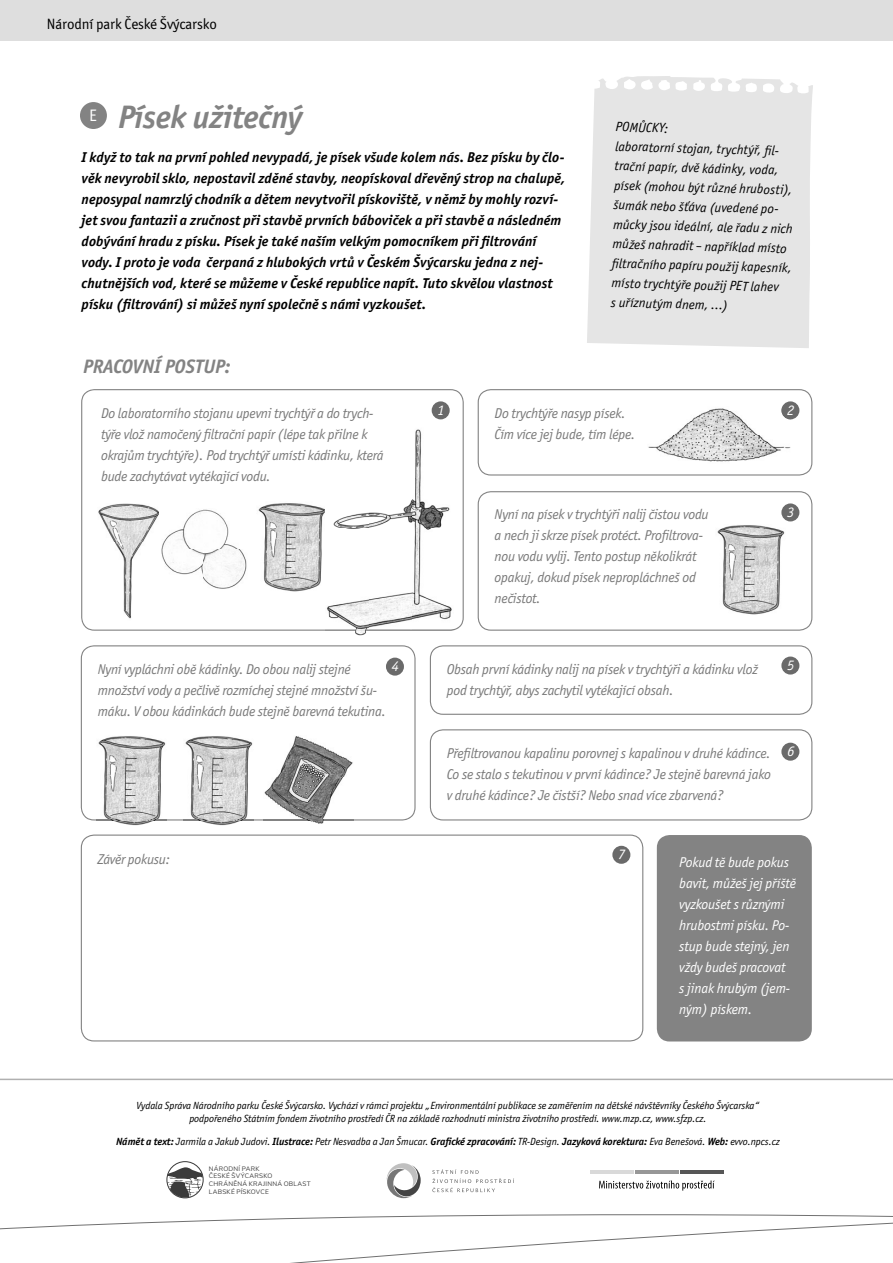
<style>
.page{position:relative;width:893px;height:1263px;background:#fff}
.page>*{position:absolute;margin:0;border:0;box-sizing:border-box;transform-origin:0 0}
.t1{font:italic 700 32.55px "ITC Officina Sans LTCE";letter-spacing:-.005em;color:#838383}
.t2{font:italic 700 19.5px "ITC Officina Sans LTCE";letter-spacing:-.005em;color:#838383}
.t3{font:16.65px "ITC Officina Sans LTCE";color:#fff}
.t4{font:15px "ITC Officina Sans LTCE";letter-spacing:-.01em;color:#000}
.t5{font:italic 14.55px "ITC Officina Sans LTCE";color:#fff}
.t6{font:italic 14.25px/21px "ITC Officina Sans LTCE";letter-spacing:-.015em;color:#797979}
.t7{font:italic 700 14.25px/21px "ITC Officina Sans LTCE";letter-spacing:.005em;color:#000}
.t8{font:italic 14.25px/21px "ITC Officina Sans LTCE";letter-spacing:-.01em;color:#fff}
.t9{font:italic 13.5px/19.5px "ITC Officina Sans LTCE";color:#000}
.t10{font:italic 10.5px/12.6px "ITC Officina Sans LTCE";letter-spacing:-.005em;color:#000;text-align:center}
.t11{font:6.45px/7.8px "Nunito Sans";letter-spacing:.035em;color:#3b3b3b}
.s1{font-weight:700}
</style>
<div class="page">
<hr style="left:590px;top:1171px;width:44px;height:3px;background:#d9d9d9">
<hr style="left:635px;top:1171px;width:44px;height:3px;background:#979797">
<hr style="left:680px;top:1171px;width:44px;height:3px;background:#565656">
<svg style="left:599px;top:1180px;width:116px;height:10px"></svg>
<svg style="left:386px;top:1163px;width:35px;height:32px"></svg>
<svg style="left:432px;top:1169px;width:82px;height:23px"></svg>
<div style="left:166px;top:1161px;width:38px;height:37px;border:1px solid #3b3b3b;border-radius:50%"></div>
<svg style="left:167px;top:1167px;width:36px;height:28px"></svg>
<div style="left:0;top:0;width:893px;height:41px;background:#dedede"></div>
<svg style="left:0;top:1214px;width:893px;height:49px"></svg>
<div style="left:80px;top:102px;width:27px;height:27px;background:#838383;border-radius:50%"></div>
<div style="left:657px;top:835px;width:155px;height:206px;background:#838383;border-radius:13px"></div>
<svg style="left:81px;top:389px;width:383px;height:242px"></svg>
<svg style="left:587px;top:76px;width:226px;height:272px;fill:#e5e5e5"></svg>
<div style="left:478px;top:389px;width:334px;height:86px;border:1px solid #838383;border-radius:13px"></div>
<div style="left:478px;top:491px;width:334px;height:140px;border:1px solid #838383;border-radius:13px"></div>
<svg style="left:81px;top:645px;width:335px;height:175px"></svg>
<div style="left:430px;top:645px;width:382px;height:70px;border:1px solid #838383;border-radius:13px"></div>
<div style="left:430px;top:729px;width:382px;height:91px;border:1px solid #838383;border-radius:13px"></div>
<div style="left:81px;top:834px;width:562px;height:207px;border:1px solid #838383;border-radius:13px"></div>
<div style="left:432px;top:401px;width:18px;height:18px;background:#6a6a6a;border-radius:50%"></div>
<div style="left:781px;top:401px;width:18px;height:18px;background:#6a6a6a;border-radius:50%"></div>
<div style="left:781px;top:503px;width:18px;height:18px;background:#6a6a6a;border-radius:50%"></div>
<div style="left:781px;top:656px;width:18px;height:18px;background:#6a6a6a;border-radius:50%"></div>
<div style="left:781px;top:743px;width:18px;height:18px;background:#6a6a6a;border-radius:50%"></div>
<div style="left:386px;top:658px;width:18px;height:18px;background:#6a6a6a;border-radius:50%"></div>
<div style="left:612px;top:846px;width:18px;height:18px;background:#6a6a6a;border-radius:50%"></div>
<img style="left:325px;top:428px;width:129px;height:208px">
<img style="left:325px;top:429px;width:43px;height:13px">
<img style="left:325px;top:450px;width:59px;height:13px">
<img style="left:257px;top:501px;width:70px;height:92px">
<img style="left:98px;top:503px;width:62px;height:117px">
<img style="left:263px;top:735px;width:91px;height:89px">
<img style="left:159px;top:508px;width:89px;height:82px">
<img style="left:648px;top:408px;width:143px;height:54px">
<svg style="left:781px;top:407px;width:10px;height:12px"></svg>
<img style="left:717px;top:525px;width:68px;height:90px">
<img style="left:97px;top:735px;width:69px;height:91px">
<img style="left:184px;top:735px;width:70px;height:91px">
<hr style="left:0;top:1079px;width:893px;height:1px;background:#b0b0b0">
<p class="t4" style="left:47px;top:18px;width:171px">Národní park České Švýcarsko</p>
<h1 class="t1" style="left:118px;top:104px;width:186px">Písek užitečný</h1>
<p class="t3" style="left:89px;top:109px;width:9px">E</p>
<p class="t7" style="left:82px;top:148px;width:485px">I když to tak na první pohled nevypadá, je písek všude kolem nás. Bez písku by člo&shy;věk nevyrobil sklo, nepostavil zděné stavby, neopískoval dřevěný strop na chalupě, neposypal namrzlý chodník a dětem nevytvořil pískoviště, v němž by mohly rozví&shy;jet svou fantazii a zručnost při stavbě prvních báboviček a při stavbě a následném dobývání hradu z písku. Písek je také naším velkým pomocníkem při filtrování vody. I proto je voda čerpaná z hlubokých vrtů v Českém Švýcarsku jedna z nej&shy;chutnějších vod, které se můžeme v České republice napít. Tuto skvělou vlastnost písku (filtrování) si můžeš nyní společně s námi vyzkoušet.</p>
<h2 class="t2" style="left:83px;top:358px;width:149px">PRACOVNÍ POSTUP:</h2>
<p class="t9" style="left:616px;top:118px;width:183px;rotate:2deg">POMŮCKY:<br>laboratorní stojan, trychtýř, fi l&shy;trační papír, dvě kádinky, voda, písek (mohou být různé hrubosti), šumák nebo šťáva (uvedené po&shy;můcky jsou ideální, ale řadu z nich můžeš nahradit – například místo fi ltračního papíru použij kapesník, místo trychtýře použij PET lahev<br>s uříznutým dnem, …)</p>
<p class="t6" style="left:101px;top:404px;width:284px">Do laboratorního stojanu upevni trychtýř a do trych&shy;týře vlož namočený filtrační papír (lépe tak přilne k okrajům trychtýře). Pod trychtýř umísti kádinku, která bude zachytávat vytékající vodu.</p>
<p class="t5" style="left:438px;top:404px;width:9px">1</p>
<p class="t6" style="left:495px;top:404px;width:142px">Do trychtýře nasyp písek.<br>Čím více jej bude, tím lépe.</p>
<p class="t6" style="left:495px;top:505px;width:216px">Nyní na písek v trychtýři nalij čistou vodu a nech ji skrze písek protéct. Profiltrova&shy;nou vodu vylij. Tento postup několikrát opakuj, dokud písek nepropláchneš od nečistot.</p>
<p class="t5" style="left:787px;top:404px;width:9px">2</p>
<p class="t5" style="left:787px;top:506px;width:9px">3</p>
<p class="t5" style="left:392px;top:660px;width:9px">4</p>
<p class="t6" style="left:98px;top:660px;width:290px">Nyní vypláchni obě kádinky. Do obou nalij stejné množství vody a pečlivě rozmíchej stejné množství šu&shy;máku. V obou kádinkách bude stejně barevná tekutina.</p>
<p class="t6" style="left:447px;top:660px;width:313px">Obsah první kádinky nalij na písek v trychtýři a kádinku vlož pod trychtýř, abys zachytil vytékající obsah.</p>
<p class="t6" style="left:447px;top:744px;width:326px;text-align:justify">Přefiltrovanou kapalinu porovnej s kapalinou v druhé kádince.<br>Co se stalo s tekutinou v první kádince? Je stejně barevná jako v druhé kádince? Je čistší? Nebo snad více zbarvená?</p>
<p class="t5" style="left:787px;top:659px;width:9px">5</p>
<p class="t5" style="left:787px;top:745px;width:9px">6</p>
<p class="t6" style="left:98px;top:849px;width:74px">Závěr pokusu:</p>
<p class="t5" style="left:618px;top:848px;width:9px">7</p>
<p class="t8" style="left:679px;top:853px;width:118px">Pokud tě bude pokus bavit, můžeš jej příště vyzkoušet s různými hrubostmi písku. Po&shy;stup bude stejný, jen vždy budeš pracovat<br>s jinak hrubým (jem&shy;ným) pískem.</p>
<p class="t10" style="left:136px;top:1100px;width:624px">Vydala Správa Národního parku České Švýcarsko. Vychází v rámci projektu „Environmentální publikace se zaměřením na dětské návštěvníky Českého Švýcarska“ podpořeného Státním fondem životního prostředí ČR na základě rozhodnutí ministra životního prostředí. www.mzp.cz, www.sfzp.cz.</p>
<p class="t10" style="left:116px;top:1135px;width:665px"><span class="s1">Námět a text:</span> Jarmila a Jakub Judovi. <span class="s1">Ilustrace:</span> Petr Nesvadba a Jan Šmucar. <span class="s1">Grafické zpracování:</span> TR-Design. <span class="s1">Jazyková korektura:</span> Eva Benešová. <span class="s1">Web:</span> evvo.npcs.cz</p>
<p class="t11" style="left:209px;top:1164px;width:103px">NÁRODNÍ PARK<br>ČESKÉ ŠVÝCARSKO<br>CHRÁNĚNÁ KRAJINNÁ OBLAST<br>LABSKÉ PÍSKOVCE</p>
</div>
